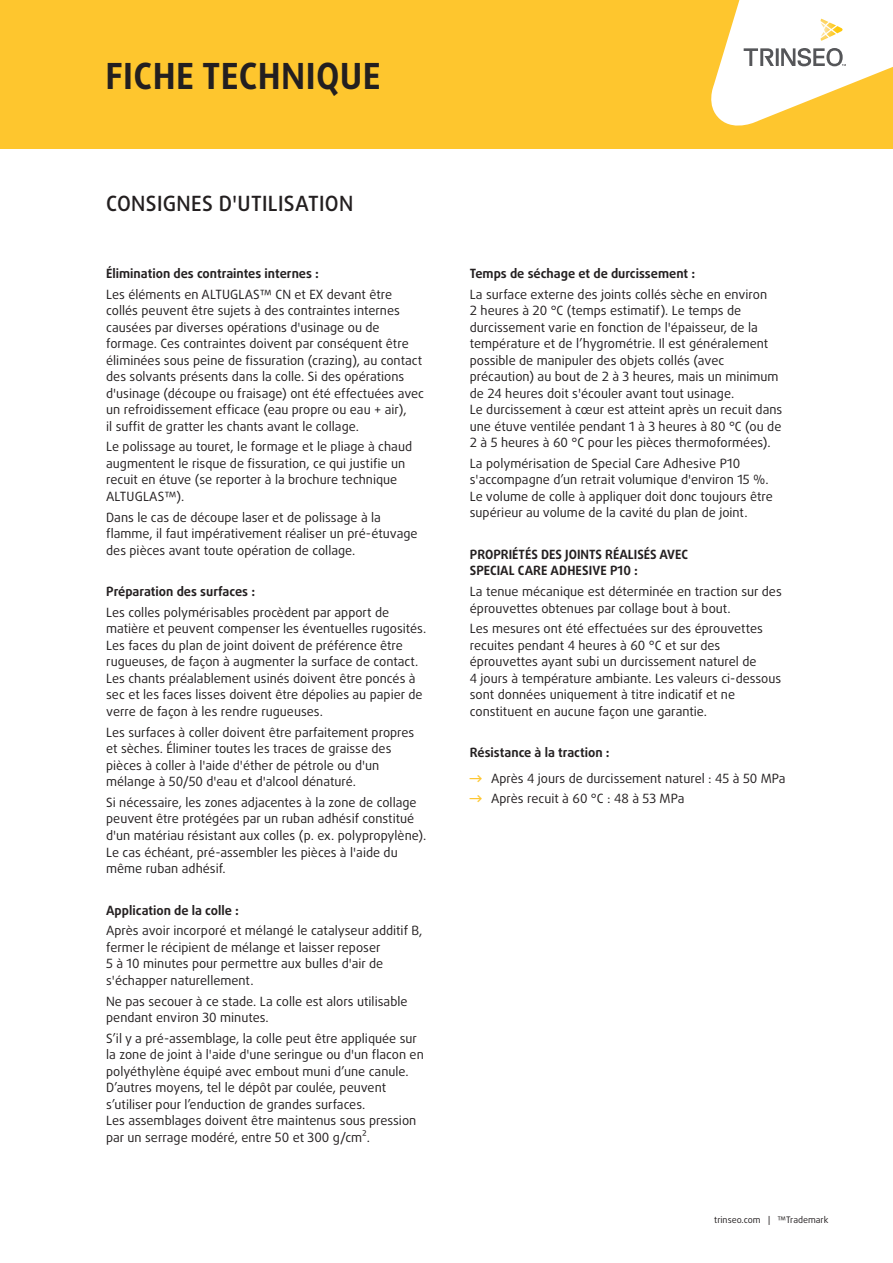
<style>
.page{position:relative;width:893px;height:1263px;background:#fff}
.page>*{position:absolute;margin:0;border:0;box-sizing:border-box;transform-origin:0 0}
.t1{font:700 36px "Daxline OT";letter-spacing:.01em;color:#231f20}
.t2{font:500 21px "Daxline OT";letter-spacing:.015em;color:#231f20}
.t3{font:12.75px/16.5px "Daxline OT";color:#231f20}
.t4{font:700 12.75px/16.5px "Daxline OT";color:#231f20}
.t5{font:9px "Daxline OT";color:#231f20}
.s1{font-weight:500;font-size:13.5px;color:#fec62e}
</style>
<div class="page">
<div style="left:0;top:0;width:893px;height:149px;background:#fec62e"></div>
<svg style="left:711px;top:0;width:182px;height:126px"></svg>
<h1 class="t1" style="left:105px;top:52px;width:277px">FICHE TECHNIQUE</h1>
<h2 class="t2" style="left:106px;top:190px;width:249px">CONSIGNES D'UTILISATION</h2>
<p class="t4" style="left:106px;top:265px;width:214px">Élimination des contraintes internes :</p>
<p class="t3" style="left:106px;top:286px;width:319px">Les éléments en ALTUGLAS™ CN et EX devant être collés peuvent être sujets à des contraintes internes causées par diverses opérations d'usinage ou de formage. Ces contraintes doivent par conséquent être éliminées sous peine de fissuration (crazing), au contact des solvants présents dans la colle. Si des opérations d'usinage (découpe ou fraisage) ont été effectuées avec un refroidissement efficace (eau propre ou eau + air),<br>il suffit de gratter les chants avant le collage.</p>
<p class="t3" style="left:106px;top:439px;width:307px">Le polissage au touret, le formage et le pliage à chaud augmentent le risque de fissuration, ce qui justifie un recuit en étuve (se reporter à la brochure technique ALTUGLAS™).</p>
<p class="t3" style="left:106px;top:509px;width:313px">Dans le cas de découpe laser et de polissage à la flamme, il faut impérativement réaliser un pré-étuvage des pièces avant toute opération de collage.</p>
<p class="t4" style="left:106px;top:583px;width:150px">Préparation des surfaces :</p>
<p class="t3" style="left:106px;top:604px;width:322px">Les colles polymérisables procèdent par apport de matière et peuvent compenser les éventuelles rugosités.<br>Les faces du plan de joint doivent de préférence être rugueuses, de façon à augmenter la surface de contact.<br>Les chants préalablement usinés doivent être poncés à sec et les faces lisses doivent être dépolies au papier de verre de façon à les rendre rugueuses.</p>
<p class="t3" style="left:106px;top:724px;width:310px">Les surfaces à coller doivent être parfaitement propres et sèches. Éliminer toutes les traces de graisse des pièces à coller à l'aide d'éther de pétrole ou d'un mélange à 50/50 d'eau et d'alcool dénaturé.</p>
<p class="t3" style="left:106px;top:794px;width:322px">Si nécessaire, les zones adjacentes à la zone de collage peuvent être protégées par un ruban adhésif constitué d'un matériau résistant aux colles (p. ex. polypropylène).<br>Le cas échéant, pré-assembler les pièces à l'aide du même ruban adhésif.</p>
<p class="t4" style="left:106px;top:902px;width:134px">Application de la colle :</p>
<p class="t3" style="left:106px;top:922px;width:318px">Après avoir incorporé et mélangé le catalyseur additif B, fermer le récipient de mélange et laisser reposer<br>5 à 10 minutes pour permettre aux bulles d'air de s'échapper naturellement.</p>
<p class="t3" style="left:106px;top:993px;width:303px">Ne pas secouer à ce stade. La colle est alors utilisable pendant environ 30 minutes.</p>
<p class="t3" style="left:106px;top:1030px;width:319px">S’il y a pré-assemblage, la colle peut être appliquée sur la zone de joint à l'aide d'une seringue ou d'un flacon en polyéthylène équipé avec embout muni d’une canule.<br>D’autres moyens, tel le dépôt par coulée, peuvent s’utiliser pour l’enduction de grandes surfaces.<br>Les assemblages doivent être maintenus sous pression par un serrage modéré, entre 50 et 300 g/cm².</p>
<p class="t4" style="left:470px;top:265px;width:227px">Temps de séchage et de durcissement :</p>
<p class="t3" style="left:470px;top:286px;width:314px">La surface externe des joints collés sèche en environ<br>2 heures à 20 °C (temps estimatif). Le temps de durcissement varie en fonction de l'épaisseur, de la température et de l’hygrométrie. Il est généralement possible de manipuler des objets collés (avec précaution) au bout de 2 à 3 heures, mais un minimum de 24 heures doit s'écouler avant tout usinage.<br>Le durcissement à cœur est atteint après un recuit dans une étuve ventilée pendant 1 à 3 heures à 80 °C (ou de 2 à 5 heures à 60 °C pour les pièces thermoformées).</p>
<p class="t3" style="left:470px;top:455px;width:305px">La polymérisation de Special Care Adhesive P10 s'accompagne d’un retrait volumique d'environ 15 %.<br>Le volume de colle à appliquer doit donc toujours être supérieur au volume de la cavité du plan de joint.</p>
<p class="t4" style="left:470px;top:546px;width:220px">PROPRIÉTÉS DES JOINTS RÉALISÉS AVEC<br>SPECIAL CARE ADHESIVE P10 :</p>
<p class="t3" style="left:470px;top:583px;width:313px">La tenue mécanique est déterminée en traction sur des éprouvettes obtenues par collage bout à bout.</p>
<p class="t3" style="left:470px;top:621px;width:313px">Les mesures ont été effectuées sur des éprouvettes recuites pendant 4 heures à 60 °C et sur des éprouvettes ayant subi un durcissement naturel de<br>4 jours à température ambiante. Les valeurs ci-dessous sont données uniquement à titre indicatif et ne constituent en aucune façon une garantie.</p>
<p class="t4" style="left:470px;top:745px;width:141px">Résistance à la traction :</p>
<p class="t3" style="left:470px;top:770px;width:317px"><span class="s1">→</span> Après 4 jours de durcissement naturel : 45 à 50 MPa</p>
<p class="t3" style="left:470px;top:790px;width:216px"><span class="s1">→</span> Après recuit à 60 °C : 48 à 53 MPa</p>
<p class="t5" style="left:714px;top:1214px;width:116px">trinseo.com | ™Trademark</p>
</div>
